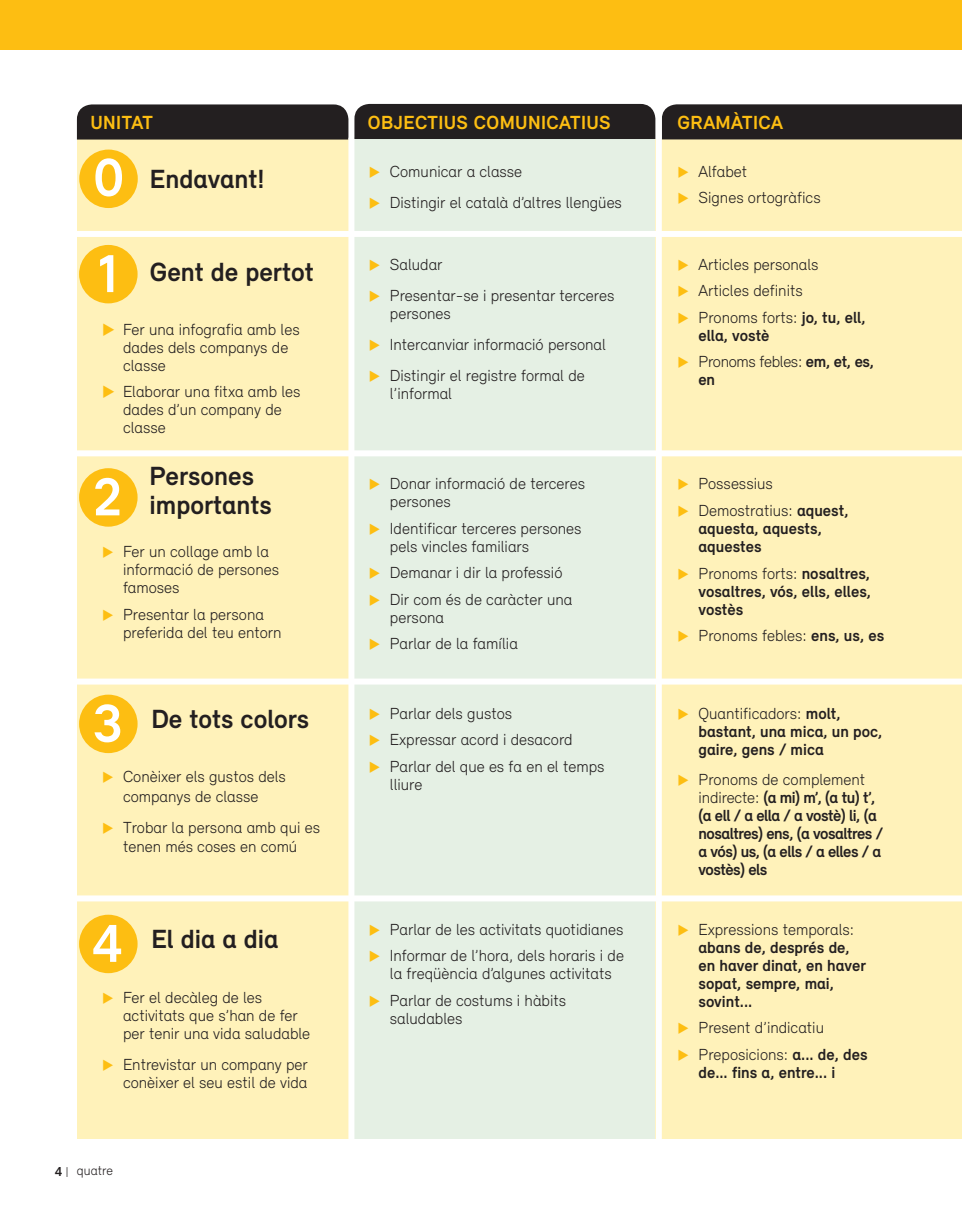
<style>
.page{position:relative;width:965px;height:1217px;background:#fff}
.page>*{position:absolute;margin:0;border:0;box-sizing:border-box;transform-origin:0 0}
._00_numero{font:700 55.5px "Relevant";color:#fff}
._01_titol_unitat{font:700 27px/28.5px "Relevant";color:#231f20}
.t1{font:700 19.5px "Relevant";letter-spacing:.02em;color:#fdbe12}
._02_enunciat{font:300 16.5px/18px "Relevant";color:#231f20}
.t2{font:700 16.5px/18px "Relevant";color:#231f20}
.t3{font:700 16.5px/18px "Relevant";letter-spacing:-.03em;color:#231f20}
._02_enunciat-2{font:300 16.5px/18px "Relevant";letter-spacing:-.02em;color:#231f20}
._09_peu_pàgina_2{font:300 13.5px "Relevant";color:#231f20}
.t4{font:700 13.5px "Relevant";color:#231f20}
.s1{color:#fdbe12}
.s2{font-weight:300;font-size:12px}
.s3{font-weight:300}
.s4{font-weight:700}
</style>
<div class="page">
<div style="left:77px;top:140px;width:884px;height:998px;background:#fff2ba"></div>
<div style="left:354px;top:137px;width:301px;height:1001px;background:#e5f0e4"></div>
<div style="left:79px;top:245px;width:59px;height:58px;background:#fdbe12;border-radius:50%"></div>
<div style="left:77px;top:104px;width:271px;height:36px;background:#231f20"></div>
<div style="left:348px;top:138px;width:6px;height:1001px;background:#fff"></div>
<div style="left:662px;top:104px;width:299px;height:35px;background:#231f20"></div>
<div style="left:52px;top:231px;width:909px;height:6px;background:#fff"></div>
<div style="left:79px;top:150px;width:59px;height:58px;background:#fdbe12;border-radius:50%"></div>
<div style="left:57px;top:450px;width:904px;height:6px;background:#fff"></div>
<div style="left:79px;top:468px;width:59px;height:59px;background:#fdbe12;border-radius:50%"></div>
<div style="left:62px;top:678px;width:899px;height:6px;background:#fff"></div>
<div style="left:79px;top:695px;width:59px;height:58px;background:#fdbe12;border-radius:50%"></div>
<div style="left:62px;top:895px;width:899px;height:6px;background:#fff"></div>
<div style="left:79px;top:915px;width:59px;height:58px;background:#fdbe12;border-radius:50%"></div>
<div style="left:656px;top:110px;width:6px;height:1040px;background:#fff"></div>
<div style="left:354px;top:104px;width:301px;height:35px;background:#231f20"></div>
<div style="left:0;top:0;width:961px;height:49px;background:#fdbe12"></div>
<p class="t1" style="left:90px;top:111px;width:64px">UNITAT</p>
<p class="_00_numero" style="left:93px;top:144px;width:33px">0</p>
<p class="_00_numero" style="left:95px;top:240px;width:26px">1</p>
<p class="_01_titol_unitat" style="left:150px;top:164px;width:116px">Endavant!</p>
<p class="_01_titol_unitat" style="left:150px;top:258px;width:165px">Gent de pertot</p>
<p class="_02_enunciat" style="left:123px;top:320px;width:178px;text-indent:-21px"><span class="s1">◆</span> Fer una infografia amb les dades dels companys de classe</p>
<p class="_02_enunciat" style="left:123px;top:382px;width:179px;text-indent:-21px"><span class="s1">◆</span> Elaborar una fitxa amb les dades d’un company de classe</p>
<p class="_00_numero" style="left:93px;top:464px;width:30px">2</p>
<p class="_01_titol_unitat" style="left:150px;top:462px;width:124px">Persones importants</p>
<p class="_02_enunciat" style="left:123px;top:542px;width:158px;text-indent:-21px"><span class="s1">◆</span> Fer un collage amb la informació de persones famoses</p>
<p class="_02_enunciat" style="left:123px;top:605px;width:160px;text-indent:-21px"><span class="s1">◆</span> Presentar la persona preferida del teu entorn</p>
<p class="_00_numero" style="left:93px;top:690px;width:31px">3</p>
<p class="_01_titol_unitat" style="left:151px;top:705px;width:159px">De tots colors</p>
<p class="_02_enunciat" style="left:102px;top:767px;width:185px;line-height:19.5px;text-align:center"><span class="s1">◆</span> Conèixer els gustos dels companys de classe</p>
<p class="_02_enunciat" style="left:102px;top:817px;width:220px;line-height:19.5px;text-align:center"><span class="s1">◆</span> Trobar la persona amb qui es tenen més coses en comú</p>
<p class="_00_numero" style="left:92px;top:910px;width:33px">4</p>
<p class="_01_titol_unitat" style="left:151px;top:924px;width:129px">El dia a dia</p>
<p class="_02_enunciat" style="left:123px;top:988px;width:189px;text-indent:-21px"><span class="s1">◆</span> Fer el decàleg de les activitats que s’han de fer per tenir una vida saludable</p>
<p class="_02_enunciat" style="left:102px;top:1055px;width:207px;text-align:right"><span class="s1">◆</span> Entrevistar un company per conèixer el seu estil de vida</p>
<p class="t4" style="left:55px;top:1163px;width:15px">4 <span class="s2">|</span></p>
<p class="_09_peu_pàgina_2" style="left:77px;top:1163px;width:37px">quatre</p>
<p class="t1" style="left:368px;top:111px;width:244px">OBJECTIUS COMUNICATIUS</p>
<p class="_02_enunciat" style="left:369px;top:162px;width:155px"><span class="s1">◆</span> Comunicar a classe</p>
<p class="_02_enunciat" style="left:369px;top:194px;width:254px"><span class="s1">◆</span> Distingir el català d’altres llengües</p>
<p class="_02_enunciat" style="left:369px;top:255px;width:75px"><span class="s1">◆</span> Saludar</p>
<p class="_02_enunciat" style="left:390px;top:286px;width:226px;text-indent:-21px"><span class="s1">◆</span> Presentar-se i presentar terceres persones</p>
<p class="_02_enunciat" style="left:369px;top:335px;width:238px"><span class="s1">◆</span> Intercanviar informació personal</p>
<p class="_02_enunciat" style="left:390px;top:366px;width:196px;text-indent:-21px"><span class="s1">◆</span> Distingir el registre formal de l’informal</p>
<p class="_02_enunciat" style="left:390px;top:474px;width:197px;text-indent:-21px"><span class="s1">◆</span> Donar informació de terceres persones</p>
<p class="_02_enunciat" style="left:390px;top:519px;width:193px;text-indent:-21px"><span class="s1">◆</span> Identificar terceres persones pels vincles familiars</p>
<p class="_02_enunciat" style="left:369px;top:563px;width:195px"><span class="s1">◆</span> Demanar i dir la professió</p>
<p class="_02_enunciat" style="left:390px;top:590px;width:184px;text-indent:-21px"><span class="s1">◆</span> Dir com és de caràcter una persona</p>
<p class="_02_enunciat" style="left:369px;top:634px;width:150px"><span class="s1">◆</span> Parlar de la família</p>
<p class="_02_enunciat" style="left:369px;top:704px;width:145px"><span class="s1">◆</span> Parlar dels gustos</p>
<p class="_02_enunciat" style="left:369px;top:730px;width:205px"><span class="s1">◆</span> Expressar acord i desacord</p>
<p class="_02_enunciat" style="left:390px;top:757px;width:216px;text-indent:-21px"><span class="s1">◆</span> Parlar del que es fa en el temps lliure</p>
<p class="_02_enunciat" style="left:369px;top:920px;width:256px"><span class="s1">◆</span> Parlar de les activitats quotidianes</p>
<p class="_02_enunciat" style="left:369px;top:946px;width:257px;text-align:center"><span class="s1">◆</span> Informar de l’hora, dels horaris i de la freqüència d’algunes activitats</p>
<p class="_02_enunciat" style="left:390px;top:991px;width:178px;text-indent:-21px"><span class="s1">◆</span> Parlar de costums i hàbits saludables</p>
<p class="t1" style="left:677px;top:111px;width:107px">GRAMÀTICA</p>
<p class="_02_enunciat" style="left:677px;top:162px;width:71px"><span class="s1">◆</span> Alfabet</p>
<p class="_02_enunciat" style="left:677px;top:188px;width:145px"><span class="s1">◆</span> Signes ortogràfics</p>
<p class="_02_enunciat" style="left:677px;top:255px;width:143px"><span class="s1">◆</span> Articles personals</p>
<p class="_02_enunciat" style="left:677px;top:282px;width:127px"><span class="s1">◆</span> Articles definits</p>
<p class="t2" style="left:698px;top:308px;width:168px;text-indent:-21px"><span class="s1">◆</span> <span class="s3">Pronoms forts:</span> jo, tu, ell, ella, vostè</p>
<p class="_02_enunciat-2" style="left:698px;top:353px;width:177px;text-indent:-21px"><span class="s1">◆</span> Pronoms febles: <span class="s4">em, et, es, en</span></p>
<p class="_02_enunciat" style="left:677px;top:475px;width:97px"><span class="s1">◆</span> Possessius</p>
<p class="t2" style="left:698px;top:501px;width:151px;text-indent:-21px"><span class="s1">◆</span> <span class="s3">Demostratius:</span> aquest, aquesta, aquests, aquestes</p>
<p class="t2" style="left:698px;top:564px;width:174px;text-align:justify;text-indent:-21px"><span class="s1">◆</span> <span class="s3">Pronoms forts:</span> nosaltres, vosaltres, vós, ells, elles, vostès</p>
<p class="_02_enunciat" style="left:677px;top:626px;width:208px"><span class="s1">◆</span> Pronoms febles: <span class="s4">ens, us, es</span></p>
<p class="t2" style="left:698px;top:704px;width:185px;text-indent:-21px"><span class="s1">◆</span> <span class="s3">Quantificadors:</span> molt, bastant, una mica, un poc, gaire, gens / mica</p>
<p class="t3" style="left:698px;top:770px;width:186px;text-indent:-21px"><span class="s1">◆</span> <span class="s3">Pronoms de complement indirecte:</span> (a mi) m’, (a tu) t’, (a ell / a ella / a vostè) li, (a nosaltres) ens, (a vosaltres / a vós) us, (a ells / a elles / a vostès) els</p>
<p class="t2" style="left:698px;top:920px;width:169px;text-indent:-21px"><span class="s1">◆</span> <span class="s3">Expressions temporals: </span>abans de, després de, en haver dinat, en haver sopat, sempre, mai, sovint...</p>
<p class="_02_enunciat" style="left:677px;top:1018px;width:148px"><span class="s1">◆</span> Present d’indicatiu</p>
<p class="t2" style="left:698px;top:1045px;width:170px;text-indent:-21px"><span class="s1">◆</span> <span class="s3">Preposicions:</span> a... de, des de... fins a, entre... i</p>
</div>
